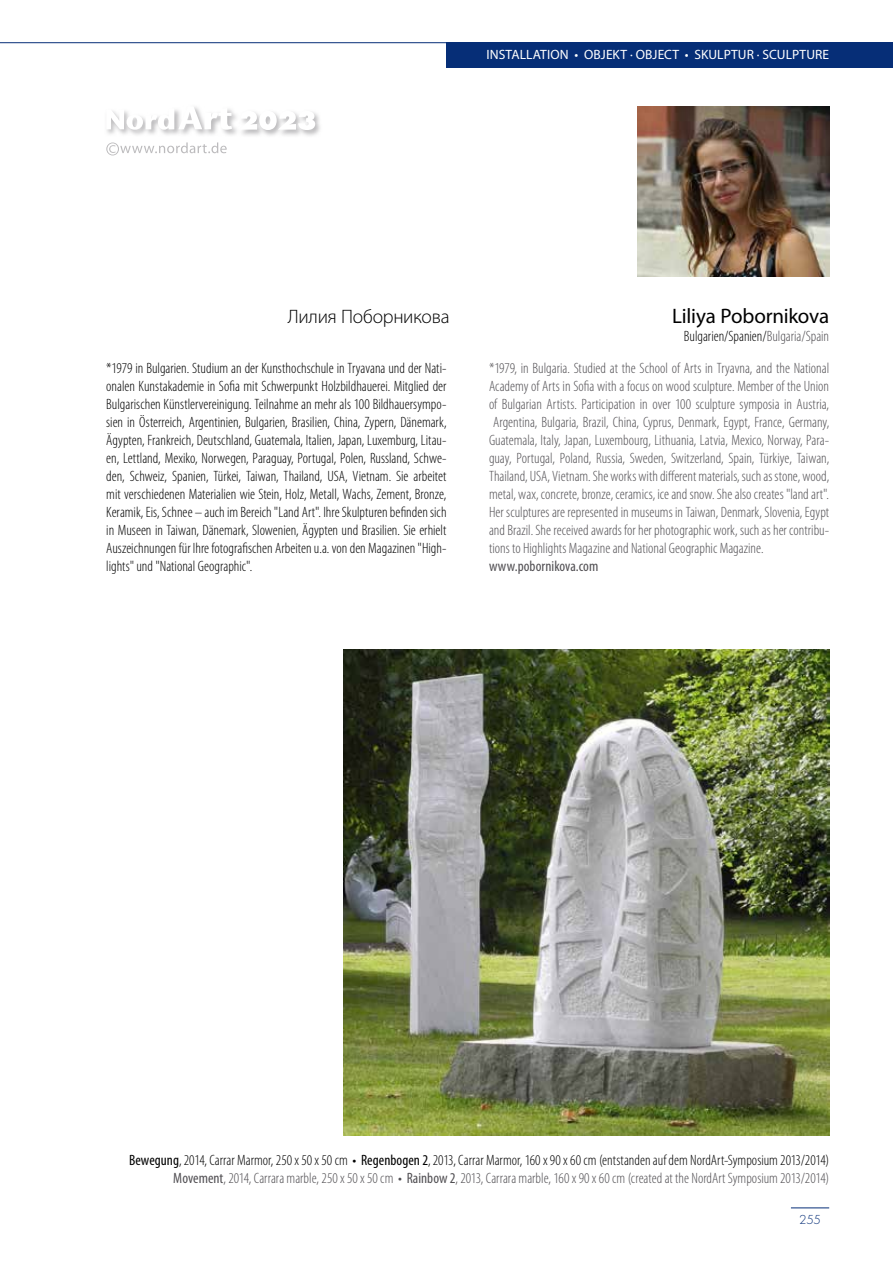
<style>
.page{position:relative;width:893px;height:1263px;background:#fff}
.page>*{position:absolute;margin:0;border:0;box-sizing:border-box;transform-origin:0 0}
.t1{font:21px "Myriad Pro";letter-spacing:-.01em;color:#000}
.t2{font:300 19.5px "Myriad Pro";letter-spacing:-.015em;color:#000}
.t3{font:300 condensed 15px/18px "Myriad Pro";color:#000;text-align:right}
.t4{font:300 condensed 15px/18px "Myriad Pro";color:#514f53;text-align:justify}
.t5{font:condensed 15px "Myriad Pro";letter-spacing:.005em;color:#514f53}
.t6{font:13.5px "Myriad Pro";letter-spacing:.005em;color:#fff}
.t7{font:300 12px "Futura Std";color:#062e77}
.s1{color:#514f53}
.s2{font-weight:400}
.s3{font-weight:400;color:#514f53}
</style>
<div class="page">
<div style="left:446px;top:43px;width:447px;height:25px;background:#062e77"></div>
<hr style="left:0;top:42px;width:446px;height:1px;background:#062e77">
<hr style="left:791px;top:1207px;width:38px;height:1px;background:#062e77">
<svg style="left:106px;top:142px;width:121px;height:13px"></svg>
<svg style="left:106px;top:130px;width:71px;height:5px"></svg>
<svg style="left:177px;top:111px;width:60px;height:24px"></svg>
<svg style="left:107px;top:107px;width:125px;height:23px"></svg>
<svg style="left:242px;top:113px;width:78px;height:23px"></svg>
<svg style="left:241px;top:112px;width:74px;height:18px"></svg>
<img style="left:638px;top:106px;width:191px;height:170px">
<img style="left:343px;top:650px;width:486px;height:486px">
<p class="t6" style="left:487px;top:46px;width:344px">INSTALLATION • OBJEKT · OBJECT • SKULPTUR · SCULPTURE</p>
<h2 class="t2" style="left:288px;top:305px;width:163px">Лилия Поборникова</h2>
<h1 class="t1" style="left:672px;top:303px;width:159px">Liliya Pobornikova</h1>
<p class="t3" style="left:684px;top:327px;width:147px">Bulgarien/Spanien/<span class="s1">Bulgaria/Spain</span></p>
<p class="t3" style="left:106px;top:359px;width:342px;text-align:justify">*1979 in Bulgarien. Studium an der Kunsthochschule in Tryavana und der Nati&shy;onalen Kunstakademie in Sofia mit Schwerpunkt Holzbildhauerei. Mitglied der Bulgarischen Künstlervereinigung. Teilnahme an mehr als 100 Bildhauersympo&shy;sien in Österreich, Argentinien, Bulgarien, Brasilien, China, Zypern, Dänemark, Ägypten, Frankreich, Deutschland, Guatemala, Italien, Japan, Luxemburg, Litau&shy;en, Lettland, Mexiko, Norwegen, Paraguay, Portugal, Polen, Russland, Schwe&shy;den, Schweiz, Spanien, Türkei, Taiwan, Thailand, USA, Vietnam. Sie arbeitet mit verschiedenen Materialien wie Stein, Holz, Metall, Wachs, Zement, Bronze, Keramik, Eis, Schnee – auch im Bereich "Land Art". Ihre Skulpturen befinden sich in Museen in Taiwan, Dänemark, Slowenien, Ägypten und Brasilien. Sie erhielt Auszeichnungen für Ihre fotografischen Arbeiten u.a. von den Magazinen "High&shy;lights" und "National Geographic".</p>
<p class="t4" style="left:489px;top:359px;width:342px">*1979, in Bulgaria. Studied at the School of Arts in Tryavna, and the National Academy of Arts in Sofia with a focus on wood sculpture. Member of the Union of Bulgarian Artists. Participation in over 100 sculpture symposia in Austria, Argentina, Bulgaria, Brazil, China, Cyprus, Denmark, Egypt, France, Germany, Guatemala, Italy, Japan, Luxembourg, Lithuania, Latvia, Mexico, Norway, Para&shy;guay, Portugal, Poland, Russia, Sweden, Switzerland, Spain, Türkiye, Taiwan, Thailand, USA, Vietnam. She works with different materials, such as stone, wood, metal, wax, concrete, bronze, ceramics, ice and snow. She also creates "land art".<br>Her sculptures are represented in museums in Taiwan, Denmark, Slovenia, Egypt and Brazil. She received awards for her photographic work, such as her contribu&shy;tions to Highlights Magazine and National Geographic Magazine.</p>
<p class="t5" style="left:489px;top:557px;width:111px">www.pobornikova.com</p>
<p class="t3" style="left:129px;top:1151px;width:702px"><span class="s2">Bewegung</span>, 2014, Carrar Marmor, 250 x 50 x 50 cm <span class="s2">• Regenbogen 2</span>, 2013, Carrar Marmor, 160 x 90 x 60 cm (entstanden auf dem NordArt-Symposium 2013/2014)<br><span class="s3">Movement</span><span class="s1">, 2014, Carrara marble, 250 x 50 x 50 cm</span> <span class="s3">• Rainbow 2</span><span class="s1">, 2013, Carrara marble, 160 x 90 x 60 cm (created at the NordArt Symposium 2013/2014)</span></p>
<p class="t7" style="left:799px;top:1212px;width:23px">255</p>
</div>
